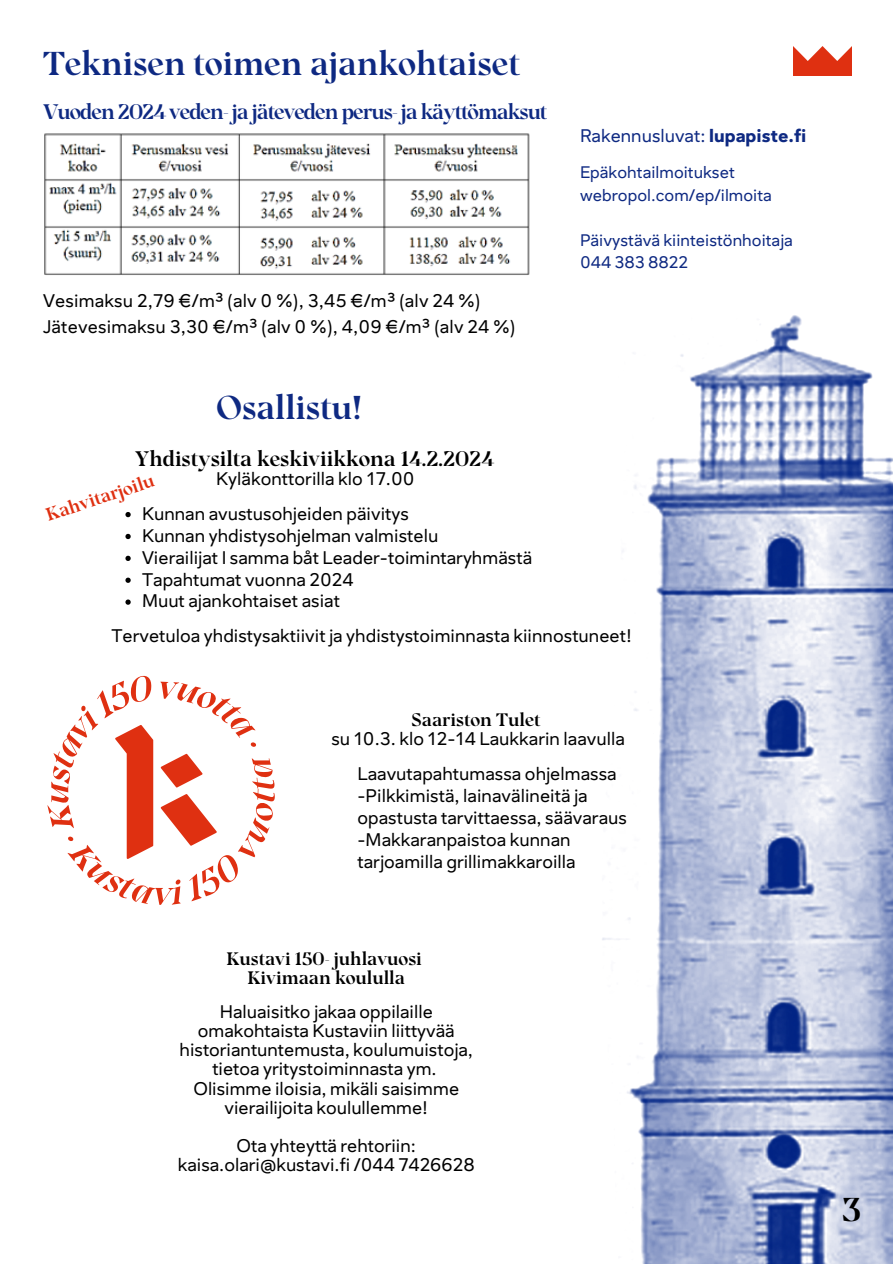
<style>
.page{position:relative;width:893px;height:1264px;background:#fff}
.page>*{position:absolute;margin:0;border:0;box-sizing:border-box;transform-origin:0 0}
.t1{font:700 33px "Noctis";color:#0e2982}
.t2{font:700 33px "Noctis";color:#000}
.t3{font:700 21px "Noctis";letter-spacing:-.045em;color:#0e2982}
.t4{font:700 21px "Noctis";color:#000}
.t5{font:18px/19.2px "Sarvatrik Latin";color:#000;text-align:center}
.t6{font:700 18px "Noctis";color:#000}
.t7{font:18px "Sarvatrik Latin";color:#0e2982}
.t8{font:700 18px "Noctis";color:#df3011}
.t9{font:16.5px "Sarvatrik Latin";color:#0e2982}
.s1{font-weight:700}
</style>
<div class="page">
<img style="left:602px;top:315px;width:290px;height:948px">
<img style="left:793px;top:46px;width:58px;height:29px">
<img style="left:44px;top:133px;width:486px;height:142px">
<svg style="left:125px;top:512px;width:6px;height:5px"></svg>
<svg style="left:125px;top:534px;width:6px;height:5px"></svg>
<svg style="left:125px;top:555px;width:6px;height:6px"></svg>
<svg style="left:125px;top:577px;width:6px;height:6px"></svg>
<svg style="left:125px;top:599px;width:6px;height:5px"></svg>
<svg style="left:47px;top:675px;width:228px;height:229px"></svg>
<p class="t1" style="left:43px;top:35px;width:478px">Teknisen toimen ajankohtaiset</p>
<p class="t3" style="left:43px;top:94px;width:505px">Vuoden 2024 veden- ja jäteveden perus- ja käyttömaksut</p>
<p class="t5" style="left:43px;top:291px;width:439px">Vesimaksu 2,79 €/m³ (alv 0 %), 3,45 €/m³ (alv 24 %)</p>
<p class="t5" style="left:43px;top:317px;width:474px">Jätevesimaksu 3,30 €/m³ (alv 0 %), 4,09 €/m³ (alv 24 %)</p>
<p class="t1" style="left:216px;top:379px;width:147px">Osallistu!</p>
<p class="t7" style="left:580px;top:125px;width:228px">Rakennusluvat: <span class="s1">lupapiste.fi</span></p>
<p class="t9" style="left:580px;top:163px;width:156px">Epäkohtailmoitukset</p>
<p class="t9" style="left:580px;top:185px;width:193px">webropol.com/ep/ilmoita</p>
<p class="t9" style="left:580px;top:230px;width:214px">Päivystävä kiinteistönhoitaja</p>
<p class="t9" style="left:580px;top:253px;width:110px">044 383 8822</p>
<p class="t4" style="left:135px;top:441px;width:360px">Yhdistysilta keskiviikkona 14.2.2024</p>
<p class="t5" style="left:216px;top:469px;width:200px">Kyläkonttorilla klo 17.00</p>
<p class="t8" style="left:42px;top:500px;width:114px;rotate:-18deg">Kahvitarjoilu</p>
<p class="t5" style="left:142px;top:504px;width:268px">Kunnan avustusohjeiden päivitys</p>
<p class="t5" style="left:142px;top:526px;width:298px">Kunnan yhdistysohjelman valmistelu</p>
<p class="t5" style="left:142px;top:548px;width:391px">Vierailijat I samma båt Leader-toimintaryhmästä</p>
<p class="t5" style="left:142px;top:569px;width:213px">Tapahtumat vuonna 2024</p>
<p class="t5" style="left:142px;top:591px;width:199px">Muut ajankohtaiset asiat</p>
<p class="t5" style="left:111px;top:625px;width:522px">Tervetuloa yhdistysaktiivit ja yhdistystoiminnasta kiinnostuneet!</p>
<p class="t6" style="left:411px;top:704px;width:130px">Saariston Tulet</p>
<p class="t5" style="left:331px;top:729px;width:295px">su 10.3. klo 12-14 Laukkarin laavulla</p>
<p class="t5" style="left:357px;top:764px;width:261px">Laavutapahtumassa ohjelmassa</p>
<p class="t5" style="left:357px;top:785px;width:271px;line-height:21.9px;text-align:left">-Pilkkimistä, lainavälineitä ja opastusta tarvittaessa, säävaraus</p>
<p class="t5" style="left:357px;top:828px;width:220px;line-height:21.9px;text-align:left">-Makkaranpaistoa kunnan tarjoamilla grillimakkaroilla</p>
<p class="t6" style="left:226px;top:943px;width:197px">Kustavi 150- juhlavuosi</p>
<p class="t6" style="left:247px;top:962px;width:159px">Kivimaan koululla</p>
<p class="t5" style="left:179px;top:1002px;width:295px">Haluaisitko jakaa oppilaille omakohtaista Kustaviin liittyvää historiantuntemusta, koulumuistoja, tietoa yritystoiminnasta ym.</p>
<p class="t5" style="left:193px;top:1078px;width:267px">Olisimme iloisia, mikäli saisimme vierailijoita koulullemme!</p>
<p class="t5" style="left:236px;top:1136px;width:181px">Ota yhteyttä rehtoriin:</p>
<p class="t5" style="left:178px;top:1155px;width:298px">kaisa.olari@kustavi.fi /044 7426628</p>
<p class="t2" style="left:842px;top:1181px;width:21px">3</p>
</div>
